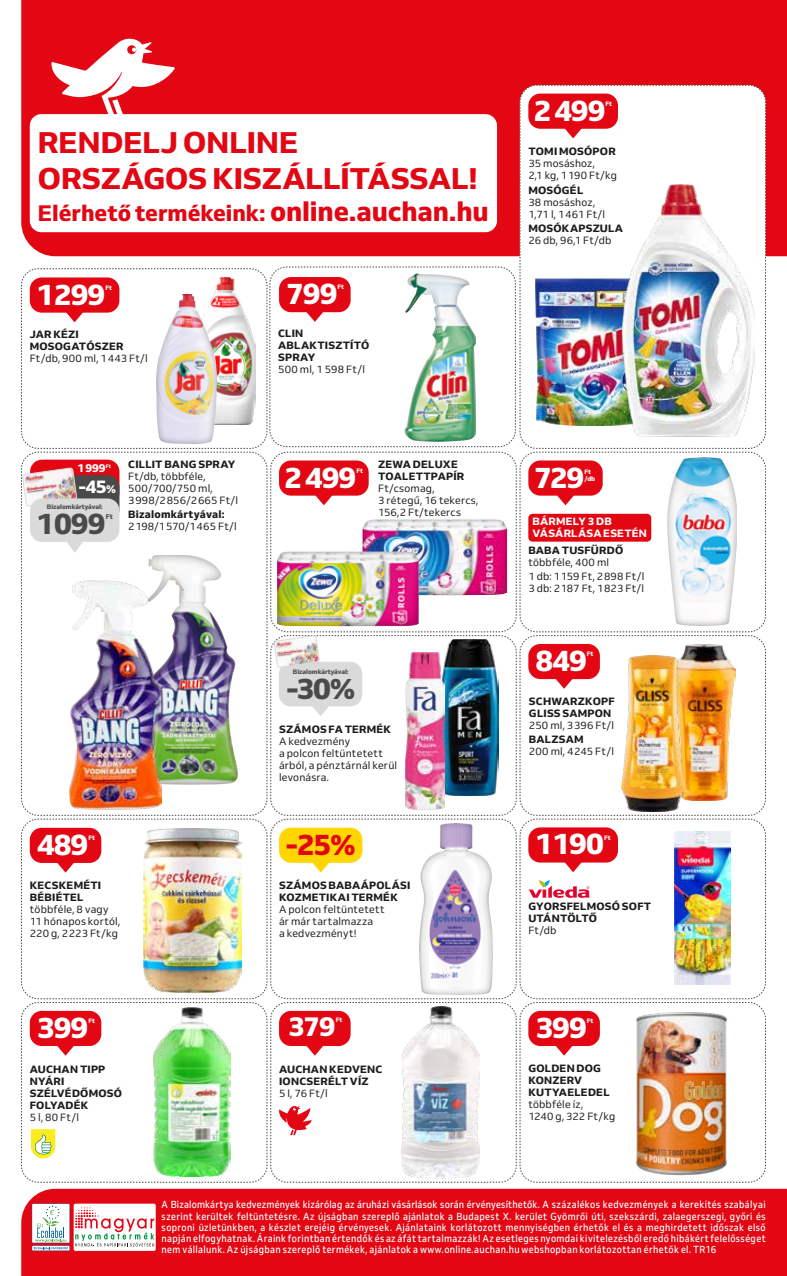
<style>
.page{position:relative;width:787px;height:1276px;background:#fff}
.page>*{position:absolute;margin:0;border:0;box-sizing:border-box;transform-origin:0 0}
.t1{font:800 29.7px/35.5px "Venn";color:#e30613}
.t2{font:800 29.25px "Venn";letter-spacing:-.04em;color:#fff}
.t3{font:800 29.25px "Venn";color:#4a4a49}
.t4{font:800 29.25px "Venn";color:#e30613}
.t5{font:800 27px "Venn";color:#fff}
.t6{font:800 22.2px "Venn";color:#e30613}
.t7{font:800 18px "Venn";color:#fff}
.t8{font:800 11.25px "Venn";color:#fff}
.t9{font:10.5px/12px "Venn";letter-spacing:.01em;color:#1d1d1b}
.t10{font:800 10.5px/12px "Venn";letter-spacing:.025em;color:#1d1d1b}
.t11{font:800 10.5px/12px "Venn";letter-spacing:.025em;color:#fff}
.t12{font:500 10.2px/11.2px "Venn";letter-spacing:.04em;color:#fff;text-align:justify;scale:.88 1}
.t13{font:800 6.75px "Venn";color:#4a4a49}
.t14{font:800 6.3px "Venn";color:#4a4a49}
.t15{font:800 6.3px/6.8px "Venn";letter-spacing:-.02em;color:#fff}
.t16{font:800 5.1px "Venn";color:#fff}
.s1{font-size:26.7px}
.s2{font-size:11.25px}
</style>
<div class="page">
<div style="left:21px;top:0;width:766px;height:256px;background:#e30613"></div>
<div style="left:21px;top:1188px;width:766px;height:88px;background:#e30613"></div>
<div style="left:74px;top:1203px;width:82px;height:48px;background:#fff;border-radius:2px"></div>
<svg style="left:32px;top:1203px;width:122px;height:48px"></svg>
<img style="left:21px;top:38px;width:745px;height:1145px">
<h1 class="t1" style="left:38px;top:124px;width:441px">RENDELJ ONLINE<br>ORSZÁGOS KISZÁLLÍTÁSSAL!</h1>
<h3 class="t6" style="left:38px;top:199px;width:452px">Elérhető termékeink: <span class="s1">online.auchan.hu</span></h3>
<h2 class="t2" style="left:37px;top:276px;width:70px">1 299</h2>
<p class="t15" style="left:105px;top:284px;width:8px">Ft</p>
<p class="t10" style="left:30px;top:328px;width:95px">JAR KÉZI<br>MOSOGATÓSZER</p>
<p class="t9" style="left:30px;top:352px;width:120px">Ft/db, 900 ml, 1 443 Ft/l</p>
<p class="t10" style="left:128px;top:458px;width:109px">CILLIT BANG SPRAY</p>
<p class="t9" style="left:128px;top:470px;width:111px">Ft/db, többféle,<br>500/700/750 ml,<br>3 998/2 856/2 665 Ft/l</p>
<p class="t10" style="left:128px;top:508px;width:98px">Bizalomkártyával:</p>
<p class="t8" style="left:77px;top:461px;width:30px">1 999</p>
<p class="t16" style="left:106px;top:462px;width:7px">Ft</p>
<h3 class="t7" style="left:78px;top:475px;width:39px">-45<span class="s2">%</span></h3>
<p class="t14" style="left:47px;top:503px;width:57px">Bizalomkártyával:</p>
<h2 class="t3" style="left:37px;top:505px;width:71px">1 099</h2>
<p class="t9" style="left:128px;top:520px;width:110px">2 198/1 570/1 465 Ft/l</p>
<p class="t13" style="left:106px;top:513px;width:9px">Ft</p>
<h2 class="t2" style="left:286px;top:275px;width:53px">799</h2>
<p class="t15" style="left:337px;top:283px;width:8px">Ft</p>
<p class="t10" style="left:278px;top:327px;width:93px">CLIN<br>ABLAKTISZTÍTÓ<br>SPRAY</p>
<p class="t9" style="left:278px;top:363px;width:88px">500 ml, 1 598 Ft/l</p>
<h2 class="t2" style="left:284px;top:459px;width:74px">2 499</h2>
<p class="t15" style="left:356px;top:467px;width:8px">Ft</p>
<p class="t10" style="left:378px;top:458px;width:87px">ZEWA DELUXE<br>TOALETTPAPÍR</p>
<p class="t9" style="left:378px;top:482px;width:102px">Ft/csomag,<br>3 rétegű, 16 tekercs,<br>156,2 Ft/tekercs</p>
<h2 class="t2" style="left:37px;top:826px;width:53px">489</h2>
<p class="t15" style="left:88px;top:834px;width:8px">Ft</p>
<p class="t10" style="left:30px;top:879px;width:73px">KECSKEMÉTI<br>BÉBIÉTEL</p>
<p class="t9" style="left:30px;top:903px;width:92px">többféle, 8 vagy<br>11 hónapos kortól,<br>220 g, 2 223 Ft/kg</p>
<h2 class="t2" style="left:37px;top:1009px;width:53px">399</h2>
<p class="t15" style="left:88px;top:1017px;width:8px">Ft</p>
<p class="t10" style="left:30px;top:1062px;width:94px">AUCHAN TIPP<br>NYÁRI<br>SZÉLVÉDŐMOSÓ<br>FOLYADÉK</p>
<p class="t9" style="left:30px;top:1111px;width:51px">5 l, 80 Ft/l</p>
<p class="t14" style="left:293px;top:667px;width:57px">Bizalomkártyával:</p>
<h2 class="t3" style="left:286px;top:670px;width:71px">-30%</h2>
<p class="t10" style="left:279px;top:722px;width:114px">SZÁMOS FA TERMÉK</p>
<p class="t9" style="left:279px;top:734px;width:120px">A kedvezmény<br>a polcon feltüntetett árból, a pénztárnál kerül levonásra.</p>
<h2 class="t4" style="left:285px;top:826px;width:72px">-25%</h2>
<p class="t10" style="left:279px;top:878px;width:133px">SZÁMOS BABAÁPOLÁSI<br>KOZMETIKAI TERMÉK</p>
<p class="t9" style="left:279px;top:903px;width:107px">A polcon feltüntetett ár már tartalmazza<br>a kedvezményt!</p>
<h3 class="t5" style="left:288px;top:1009px;width:49px">379</h3>
<p class="t15" style="left:336px;top:1015px;width:8px">Ft</p>
<p class="t10" style="left:279px;top:1063px;width:105px">AUCHAN KEDVENC<br>IONCSERÉLT VÍZ</p>
<p class="t9" style="left:279px;top:1087px;width:50px">5 l, 76 Ft/l</p>
<h2 class="t2" style="left:533px;top:92px;width:74px">2 499</h2>
<p class="t15" style="left:605px;top:100px;width:8px">Ft</p>
<p class="t10" style="left:528px;top:145px;width:89px">TOMI MOSÓPOR</p>
<p class="t9" style="left:528px;top:157px;width:90px">35 mosáshoz,<br>2,1 kg, 1 190 Ft/kg</p>
<p class="t10" style="left:528px;top:184px;width:56px">MOSÓGÉL</p>
<p class="t9" style="left:528px;top:196px;width:78px">38 mosáshoz,<br>1,71 l, 1 461 Ft/l</p>
<p class="t10" style="left:528px;top:222px;width:96px">MOSÓKAPSZULA</p>
<p class="t9" style="left:528px;top:234px;width:84px">26 db, 96,1 Ft/db</p>
<h2 class="t2" style="left:534px;top:459px;width:52px">729</h2>
<p class="t15" style="left:584px;top:468px;width:12px">Ft /db</p>
<p class="t11" style="left:532px;top:515px;width:116px">BÁRMELY 3 DB<br>VÁSÁRLÁSA ESETÉN</p>
<p class="t10" style="left:528px;top:544px;width:96px">BABA TUSFÜRDŐ</p>
<p class="t9" style="left:528px;top:554px;width:117px;line-height:14.5px">többféle, 400 ml<br>1 db: 1 159 Ft, 2 898 Ft/l</p>
<p class="t9" style="left:528px;top:582px;width:117px">3 db: 2 187 Ft, 1 823 Ft/l</p>
<h2 class="t2" style="left:535px;top:642px;width:53px">849</h2>
<p class="t15" style="left:587px;top:650px;width:8px">Ft</p>
<p class="t10" style="left:529px;top:694px;width:87px">SCHWARZKOPF<br>GLISS SAMPON</p>
<p class="t9" style="left:529px;top:719px;width:87px">250 ml, 3 396 Ft/l</p>
<p class="t10" style="left:529px;top:733px;width:56px">BALZSAM</p>
<p class="t9" style="left:529px;top:745px;width:86px">200 ml, 4 245 Ft/l</p>
<h2 class="t2" style="left:535px;top:825px;width:70px">1 190</h2>
<p class="t15" style="left:604px;top:834px;width:8px">Ft</p>
<p class="t10" style="left:528px;top:900px;width:124px">GYORSFELMOSÓ SOFT<br>UTÁNTÖLTŐ</p>
<p class="t9" style="left:528px;top:924px;width:30px">Ft/db</p>
<h2 class="t2" style="left:535px;top:1009px;width:53px">399</h2>
<p class="t15" style="left:587px;top:1017px;width:8px">Ft</p>
<p class="t10" style="left:528px;top:1062px;width:83px">GOLDEN DOG<br>KONZERV<br>KUTYAELEDEL</p>
<p class="t9" style="left:528px;top:1098px;width:88px">többféle íz,<br>1240 g, 322 Ft/kg</p>
<p class="t12" style="left:162px;top:1198px;width:688px">A Bizalomkártya kedvezmények kizárólag az áruházi vásárlások során érvényesíthetők. A százalékos kedvezmények a kerekítés szabályai szerint kerültek feltüntetésre. Az újságban szereplő ajánlatok a Budapest X. kerület Gyömrői úti, szekszárdi, zalaegerszegi, győri és soproni üzletünkben, a készlet erejéig érvényesek. Ajánlataink korlátozott mennyiségben érhetők el és a meghirdetett időszak első napján elfogyhatnak. Áraink forintban értendők és az áfát tartalmazzák! Az esetleges nyomdai kivitelezésből eredő hibákért felelősséget nem vállalunk. Az újságban szereplő termékek, ajánlatok a www.online.auchan.hu webshopban korlátozottan érhetők el. TR16</p>
</div>
